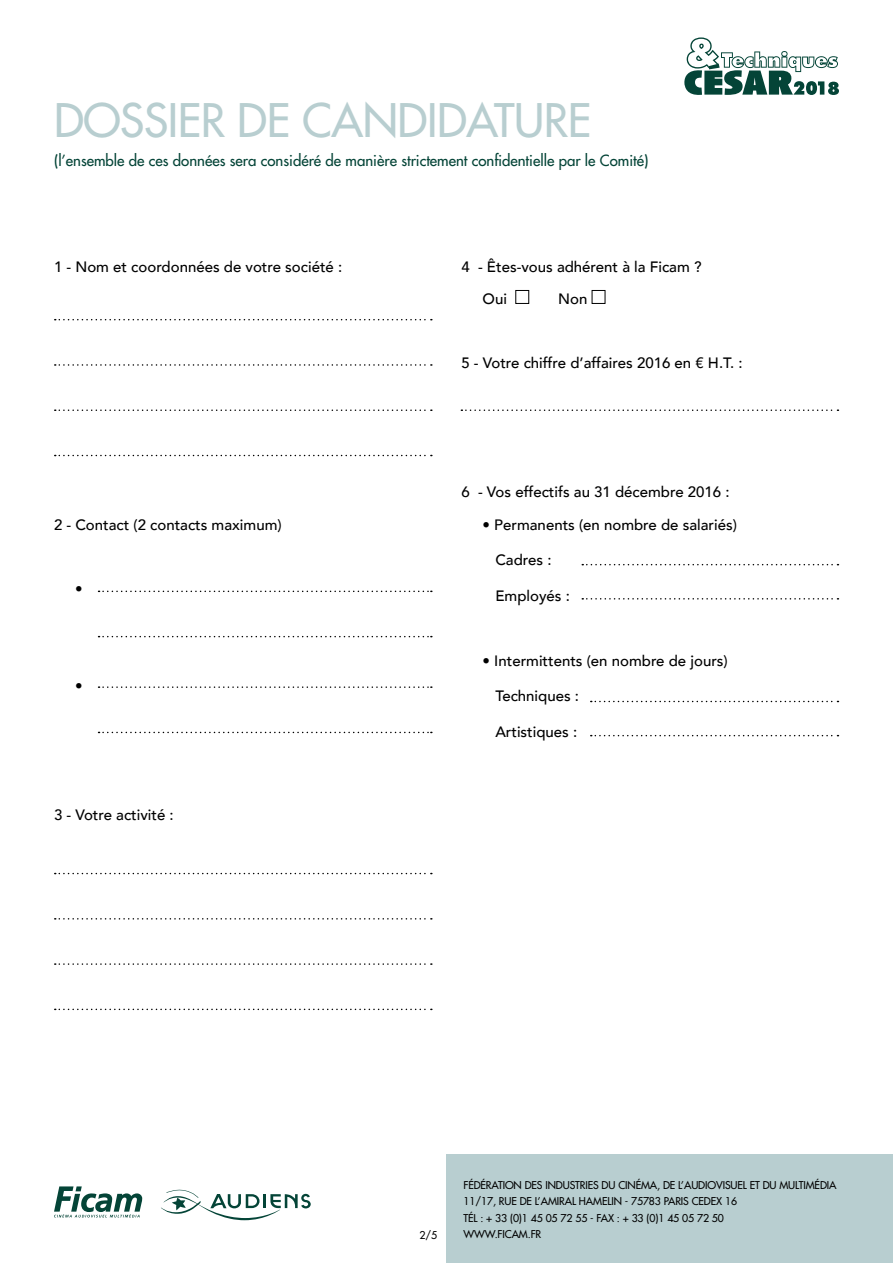
<style>
.page{position:relative;width:893px;height:1263px;background:#fff}
.page>*{position:absolute;margin:0;border:0;box-sizing:border-box;transform-origin:0 0}
.t1{font:500 45px "Futura Std";letter-spacing:-.01em;color:#b8ced0}
.t2{font:500 15px/32.2px "Avenir";color:#000}
.t3{font:500 15px "Futura Std";color:#044437}
.t4{font:500 10.5px/16.5px "Futura Std";letter-spacing:-.01em;color:#000}
</style>
<div class="page">
<div style="left:515px;top:290px;width:14px;height:14px;border:1px solid #000"></div>
<div style="left:592px;top:290px;width:13px;height:14px;border:1px solid #000"></div>
<svg style="left:55px;top:319px;width:377px;height:1px"></svg>
<svg style="left:55px;top:873px;width:377px;height:1px"></svg>
<svg style="left:55px;top:364px;width:377px;height:2px"></svg>
<svg style="left:55px;top:918px;width:377px;height:1px"></svg>
<svg style="left:55px;top:409px;width:377px;height:2px"></svg>
<svg style="left:461px;top:409px;width:377px;height:2px"></svg>
<svg style="left:582px;top:564px;width:256px;height:1px"></svg>
<svg style="left:591px;top:701px;width:247px;height:1px"></svg>
<svg style="left:582px;top:598px;width:256px;height:1px"></svg>
<svg style="left:591px;top:735px;width:247px;height:1px"></svg>
<svg style="left:55px;top:963px;width:377px;height:2px"></svg>
<svg style="left:99px;top:591px;width:333px;height:1px"></svg>
<svg style="left:99px;top:686px;width:333px;height:2px"></svg>
<svg style="left:55px;top:455px;width:377px;height:1px"></svg>
<svg style="left:55px;top:1009px;width:377px;height:1px"></svg>
<svg style="left:99px;top:636px;width:333px;height:1px"></svg>
<svg style="left:99px;top:732px;width:333px;height:1px"></svg>
<div style="left:446px;top:1154px;width:447px;height:109px;background:#b8ced0"></div>
<svg style="left:684px;top:37px;width:155px;height:58px"></svg>
<svg style="left:54px;top:1186px;width:88px;height:31px"></svg>
<svg style="left:161px;top:1189px;width:150px;height:31px"></svg>
<h1 class="t1" style="left:54px;top:92px;width:539px">DOSSIER DE CANDIDATURE</h1>
<p class="t3" style="left:54px;top:151px;width:596px">(l’ensemble de ces données sera considéré de manière strictement confidentielle par le Comité)</p>
<p class="t2" style="left:54px;top:249px;width:290px">1 - Nom et coordonnées de votre société :</p>
<p class="t2" style="left:54px;top:507px;width:229px">2 - Contact (2 contacts maximum)</p>
<p class="t2" style="left:75px;top:572px;width:9px">•</p>
<p class="t2" style="left:75px;top:669px;width:9px">•</p>
<p class="t2" style="left:54px;top:798px;width:121px">3 - Votre activité :</p>
<p class="t2" style="left:483px;top:249px;width:220px;text-indent:-21px">4 - Êtes-vous adhérent à la Ficam ?<br>Oui</p>
<p class="t2" style="left:558px;top:282px;width:31px">Non</p>
<p class="t2" style="left:461px;top:346px;width:283px">5 - Votre chiffre d’affaires 2016 en € H.T. :</p>
<p class="t2" style="left:461px;top:475px;width:270px">6 - Vos effectifs au 31 décembre 2016 :</p>
<p class="t2" style="left:483px;top:507px;width:256px">• Permanents (en nombre de salariés)</p>
<p class="t2" style="left:495px;top:543px;width:58px">Cadres :</p>
<p class="t2" style="left:495px;top:579px;width:76px">Employés :</p>
<p class="t2" style="left:483px;top:643px;width:247px">• Intermittents (en nombre de jours)</p>
<p class="t2" style="left:495px;top:679px;width:85px">Techniques :</p>
<p class="t2" style="left:495px;top:715px;width:83px">Artistiques :</p>
<p class="t4" style="left:463px;top:1176px;width:375px">FÉDÉRATION DES INDUSTRIES DU CINÉMA, DE L’AUDIOVISUEL ET DU MULTIMÉDIA<br>11/17, RUE DE L’AMIRAL HAMELIN - 75783 PARIS CEDEX 16<br>TÉL : + 33 (0)1 45 05 72 55 - FAX : + 33 (0)1 45 05 72 50</p>
<p class="t4" style="left:419px;top:1227px;width:19px">2/5</p>
<p class="t4" style="left:463px;top:1226px;width:79px">WWW.FICAM.FR</p>
</div>
